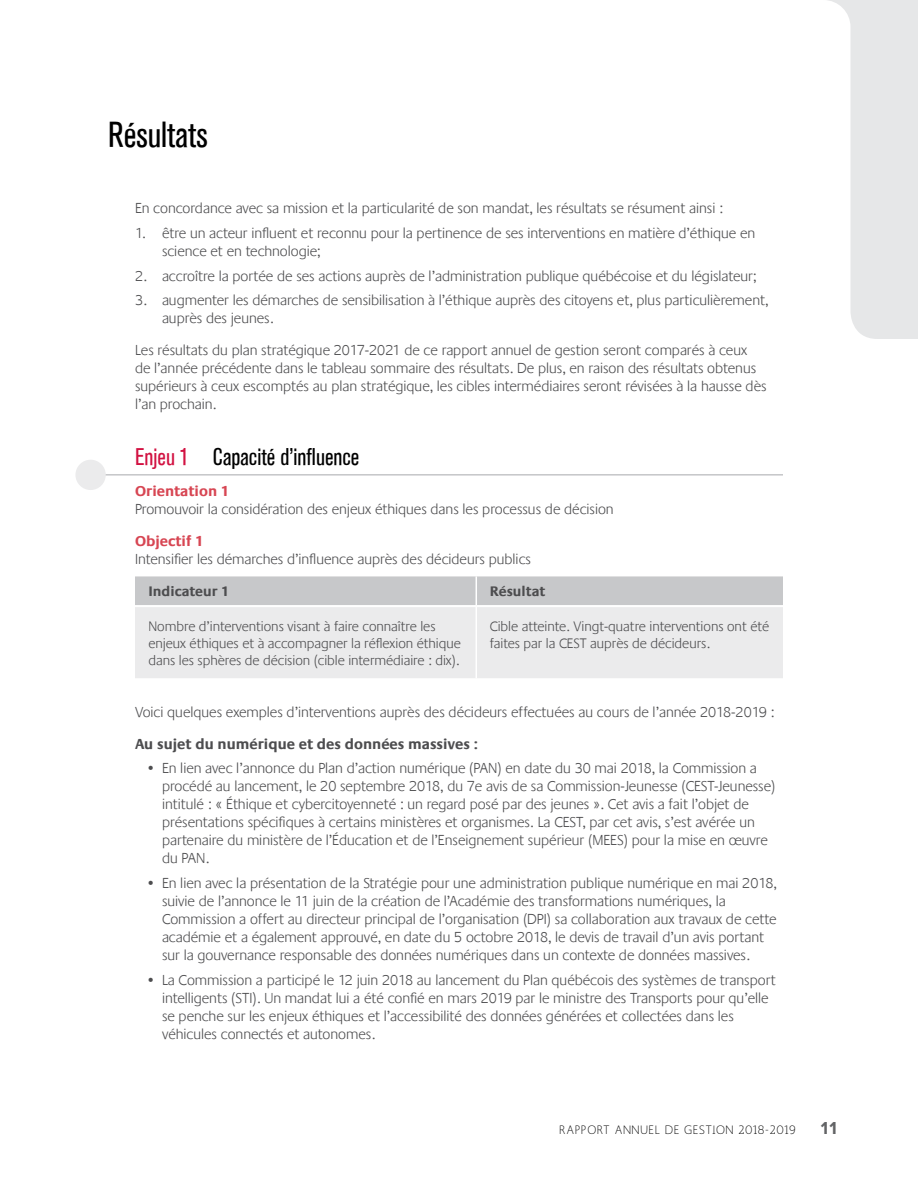
<style>
.page{position:relative;width:918px;height:1188px;background:#fff}
.page>*{position:absolute;margin:0;border:0;box-sizing:border-box;transform-origin:0 0}
.t1{font:condensed 36px "Akzidenz Grotesk BQ";color:#000}
.t2{font:condensed 24px "Akzidenz Grotesk BQ";color:#000}
.t3{font:700 18px "Proxima Nova";color:#636466}
.t4{font:300 15px/18px "Praxis LT";color:#4d4d4f}
.t5{font:700 15px "Praxis LT";color:#4d4d4f}
.t6{font:300 14.25px/17.1px "Praxis LT";color:#4d4d4f}
.t7{font:700 14.25px "Praxis LT";color:#4d4d4f}
.t8{font:12px "Mank Sans";letter-spacing:.075em;color:#000}
.s1{color:#d21242}
.s2{font-weight:700;color:#d74653}
</style>
<div class="page">
<svg style="left:828px;top:0;width:90px;height:339px"></svg>
<div style="left:135px;top:607px;width:648px;height:71px;background:#ebebec"></div>
<hr style="left:476px;top:607px;width:1px;height:71px;background:#fff">
<div style="left:135px;top:576px;width:648px;height:29px;background:#c7c8ca"></div>
<hr style="left:97px;top:475px;width:686px;height:1px;background:#a7a9ac">
<div style="left:75px;top:460px;width:31px;height:30px;background:#ebebec;border-radius:50%"></div>
<h2 class="t1" style="left:108px;top:114px;width:101px">Résultats</h2>
<p class="t4" style="left:135px;top:199px;width:590px">En concordance avec sa mission et la particularité de son mandat, les résultats se résument ainsi :</p>
<p class="t4" style="left:162px;top:224px;width:595px;text-indent:-27px">1. être un acteur influent et reconnu pour la pertinence de ses interventions en matière d’éthique en science et en technologie;</p>
<p class="t4" style="left:135px;top:267px;width:623px">2. accroître la portée de ses actions auprès de l’administration publique québécoise et du législateur;</p>
<p class="t4" style="left:162px;top:292px;width:608px;text-indent:-27px">3. augmenter les démarches de sensibilisation à l’éthique auprès des citoyens et, plus particulièrement, auprès des jeunes.</p>
<p class="t4" style="left:135px;top:341px;width:633px">Les résultats du plan stratégique 2017-2021 de ce rapport annuel de gestion seront comparés à ceux<br>de l’année précédente dans le tableau sommaire des résultats. De plus, en raison des résultats obtenus supérieurs à ceux escomptés au plan stratégique, les cibles intermédiaires seront révisées à la hausse dès l’an prochain.</p>
<h3 class="t2" style="left:135px;top:443px;width:226px"><span class="s1">Enjeu 1</span> Capacité d’influence</h3>
<p class="t4" style="left:135px;top:483px;width:480px"><span class="s2">Orientation 1<br></span>Promouvoir la considération des enjeux éthiques dans les processus de décision</p>
<p class="t4" style="left:135px;top:532px;width:397px"><span class="s2">Objectif 1<br></span>Intensifier les démarches d’influence auprès des décideurs publics</p>
<p class="t7" style="left:148px;top:583px;width:82px">Indicateur 1</p>
<p class="t7" style="left:490px;top:583px;width:57px">Résultat</p>
<p class="t6" style="left:148px;top:618px;width:314px">Nombre d’interventions visant à faire connaître les enjeux éthiques et à accompagner la réflexion éthique dans les sphères de décision (cible intermédiaire : dix).</p>
<p class="t6" style="left:490px;top:618px;width:281px">Cible atteinte. Vingt-quatre interventions ont été faites par la CEST auprès de décideurs.</p>
<p class="t4" style="left:135px;top:704px;width:641px">Voici quelques exemples d’interventions auprès des décideurs effectuées au cours de l’année 2018-2019 :</p>
<p class="t5" style="left:135px;top:736px;width:344px">Au sujet du numérique et des données massives :</p>
<p class="t4" style="left:162px;top:760px;width:615px;text-indent:-16px">• En lien avec l’annonce du Plan d’action numérique (PAN) en date du 30 mai 2018, la Commission a procédé au lancement, le 20 septembre 2018, du 7e avis de sa Commission-Jeunesse (CEST-Jeunesse) intitulé : « Éthique et cybercitoyenneté : un regard posé par des jeunes ». Cet avis a fait l’objet de présentations spécifiques à certains ministères et organismes. La CEST, par cet avis, s’est avérée un partenaire du ministère de l’Éducation et de l’Enseignement supérieur (MEES) pour la mise en œuvre du PAN.</p>
<p class="t4" style="left:162px;top:875px;width:616px;text-indent:-16px">• En lien avec la présentation de la Stratégie pour une administration publique numérique en mai 2018, suivie de l’annonce le 11 juin de la création de l’Académie des transformations numériques, la Commission a offert au directeur principal de l’organisation (DPI) sa collaboration aux travaux de cette académie et a également approuvé, en date du 5 octobre 2018, le devis de travail d’un avis portant sur la gouvernance responsable des données numériques dans un contexte de données massives.</p>
<p class="t4" style="left:162px;top:971px;width:615px;text-indent:-16px">• La Commission a participé le 12 juin 2018 au lancement du Plan québécois des systèmes de transport intelligents (STI). Un mandat lui a été confié en mars 2019 par le ministre des Transports pour qu’elle se penche sur les enjeux éthiques et l’accessibilité des données générées et collectées dans les véhicules connectés et autonomes.</p>
<p class="t8" style="left:560px;top:1122px;width:238px">RAPPORT ANNUEL DE GESTION 2018-2019</p>
<p class="t3" style="left:821px;top:1120px;width:18px">11</p>
</div>
